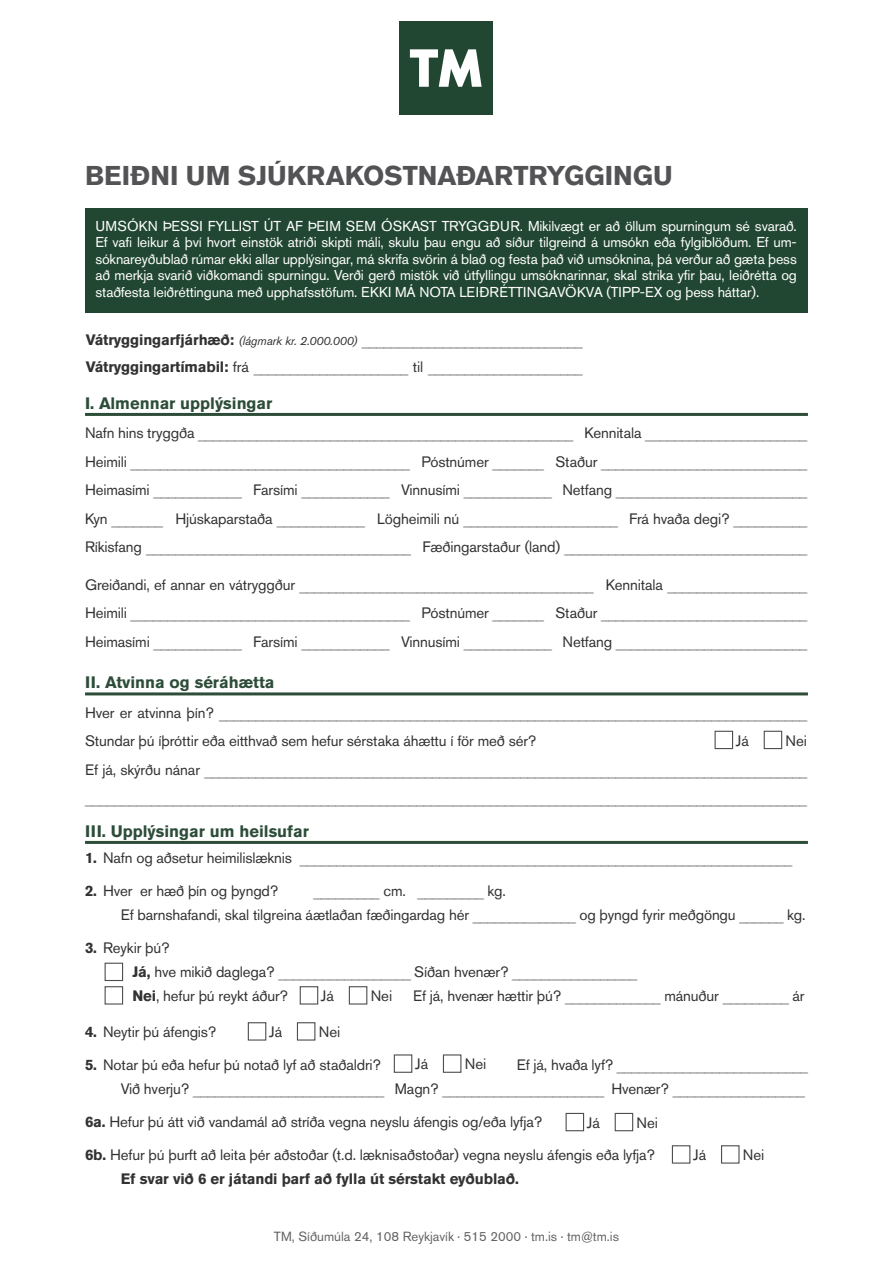
<style>
.page{position:relative;width:893px;height:1263px;background:#fff}
.page>*{position:absolute;margin:0;border:0;box-sizing:border-box;transform-origin:0 0}
.t1{font:700 27px "Akzidenz Grotesk BE";color:#535355}
.t2{font:700 16.5px "Akzidenz Grotesk BE";color:#2d4d39}
.t3{font:15px/28.5px "Times New Roman";color:#333233}
.t4{font:15px "Akzidenz Grotesk BE";letter-spacing:-.01em;color:#333233}
.t5{font:700 15px "Akzidenz Grotesk BE";letter-spacing:-.01em;color:#333233}
.t6{font:14.25px/16.5px "Akzidenz Grotesk BE";letter-spacing:-.01em;color:#fff;text-align:justify}
.t7{font:13.2px "Akzidenz Grotesk BE";color:#636366}
.s1{font-family:"Akzidenz Grotesk BE";font-weight:700}
.s2{font-family:"Akzidenz Grotesk BE";font-style:italic;font-size:12px}
.s3{font-family:"Akzidenz Grotesk BE"}
.s4{font-weight:700}
.s5{font-family:"Times New Roman"}
</style>
<div class="page">
<hr style="left:85px;top:413px;width:723px;height:3px;background:#2d4d39">
<hr style="left:85px;top:692px;width:723px;height:3px;background:#2d4d39">
<div style="left:85px;top:209px;width:723px;height:104px;background:#214732"></div>
<div style="left:715px;top:731px;width:18px;height:18px;border:1px solid #4e4f50"></div>
<div style="left:764px;top:731px;width:18px;height:18px;border:1px solid #4e4f50"></div>
<hr style="left:85px;top:841px;width:723px;height:3px;background:#2d4d39">
<div style="left:105px;top:963px;width:18px;height:18px;border:1px solid #4e4f50"></div>
<div style="left:105px;top:986px;width:18px;height:18px;border:1px solid #4e4f50"></div>
<div style="left:300px;top:986px;width:18px;height:18px;border:1px solid #4e4f50"></div>
<div style="left:349px;top:986px;width:18px;height:18px;border:1px solid #4e4f50"></div>
<div style="left:248px;top:1022px;width:18px;height:18px;border:1px solid #4e4f50"></div>
<div style="left:297px;top:1022px;width:18px;height:18px;border:1px solid #4e4f50"></div>
<div style="left:394px;top:1054px;width:18px;height:19px;border:1px solid #4e4f50"></div>
<div style="left:443px;top:1054px;width:18px;height:19px;border:1px solid #4e4f50"></div>
<div style="left:566px;top:1113px;width:18px;height:18px;border:1px solid #4e4f50"></div>
<div style="left:615px;top:1113px;width:18px;height:18px;border:1px solid #4e4f50"></div>
<div style="left:672px;top:1145px;width:18px;height:18px;border:1px solid #4e4f50"></div>
<div style="left:721px;top:1145px;width:18px;height:18px;border:1px solid #4e4f50"></div>
<div style="left:400px;top:21px;width:93px;height:94px;background:#214732"></div>
<svg style="left:410px;top:49px;width:72px;height:38px"></svg>
<p class="t1" style="left:85px;top:160px;width:589px">BEIÐNI UM SJÚKRAKOSTNAÐARTRYGGINGU</p>
<p class="t6" style="left:95px;top:217px;width:703px">UMSÓKN ÞESSI FYLLIST ÚT AF ÞEIM SEM ÓSKAST TRYGGÐUR. Mikilvægt er að öllum spurningum sé svarað.<br>Ef vafi leikur á því hvort einstök atriði skipti máli, skulu þau engu að síður tilgreind á umsókn eða fylgiblöðum. Ef um&shy;sóknareyðublað rúmar ekki allar upplýsingar, má skrifa svörin á blað og festa það við umsóknina, þá verður að gæta þess að merkja svarið viðkomandi spurningu. Verði gerð mistök við útfyllingu umsóknarinnar, skal strika yfir þau, leiðrétta og staðfesta leiðréttinguna með upphafsstöfum. EKKI MÁ NOTA LEIÐRÉTTINGAVÖKVA (TIPP-EX og þess háttar).</p>
<p class="t3" style="left:86px;top:325px;width:498px"><span class="s1">Vátryggingarfjárhæð:</span> <span class="s2">(lágmark kr. 2.000.000)</span> ______________________________</p>
<p class="t3" style="left:86px;top:352px;width:498px"><span class="s1">Vátryggingartímabil:</span> <span class="s3">frá</span> _____________________ <span class="s3">til</span> _____________________</p>
<p class="t2" style="left:85px;top:393px;width:189px">I. Almennar upplýsingar</p>
<p class="t3" style="left:85px;top:418px;width:724px"><span class="s3">Nafn hins tryggða</span> ___________________________________________________ <span class="s3">Kennitala</span> ______________________</p>
<p class="t3" style="left:85px;top:447px;width:724px"><span class="s3">Heimili</span> ______________________________________ <span class="s3">Póstnúmer</span> _______ <span class="s3">Staður</span> ____________________________</p>
<p class="t3" style="left:85px;top:475px;width:724px"><span class="s3">Heimasími</span> ____________ <span class="s3">Farsími</span> ____________ <span class="s3">Vinnusími</span> ____________ <span class="s3">Netfang</span> __________________________</p>
<p class="t3" style="left:85px;top:504px;width:724px"><span class="s3">Kyn</span> _______ <span class="s3">Hjúskaparstaða</span> ____________ <span class="s3">Lögheimili nú</span> _____________________ <span class="s3">Frá hvaða degi?</span> __________<br><span class="s3">Ríkisfang</span> ____________________________________ <span class="s3">Fæðingarstaður (land)</span> _________________________________</p>
<p class="t3" style="left:85px;top:570px;width:724px"><span class="s3">Greiðandi, ef annar en vátryggður</span> ________________________________________ <span class="s3">Kennitala</span> ___________________</p>
<p class="t3" style="left:85px;top:598px;width:724px"><span class="s3">Heimili</span> ______________________________________ <span class="s3">Póstnúmer</span> _______ <span class="s3">Staður</span> ____________________________</p>
<p class="t3" style="left:85px;top:627px;width:724px"><span class="s3">Heimasími</span> ____________ <span class="s3">Farsími</span> ____________ <span class="s3">Vinnusími</span> ____________ <span class="s3">Netfang</span> __________________________</p>
<p class="t2" style="left:85px;top:673px;width:191px">II. Atvinna og séráhætta</p>
<p class="t3" style="left:85px;top:698px;width:724px"><span class="s3">Hver er atvinna þín?</span> ________________________________________________________________________________</p>
<p class="t4" style="left:85px;top:732px;width:453px">Stundar þú íþróttir eða eitthvað sem hefur sérstaka áhættu í för með sér?</p>
<p class="t3" style="left:85px;top:755px;width:724px"><span class="s3">Ef já, skýrðu nánar</span> __________________________________________________________________________________ __________________________________________________________________________________________________</p>
<p class="t4" style="left:736px;top:731px;width:15px">Já</p>
<p class="t4" style="left:785px;top:731px;width:23px">Nei</p>
<p class="t2" style="left:85px;top:821px;width:225px">III. Upplýsingar um heilsufar</p>
<p class="t3" style="left:85px;top:843px;width:709px"><span class="s1">1.</span> <span class="s3">Nafn og aðsetur heimilislæknis</span> ___________________________________________________________________</p>
<p class="t4" style="left:85px;top:882px;width:195px"><span class="s4">2.</span> Hver er hæð þín og þyngd?</p>
<p class="t3" style="left:313px;top:876px;width:194px">_________ <span class="s3">cm.</span> _________ <span class="s3">kg.</span></p>
<p class="t4" style="left:121px;top:906px;width:686px">Ef barnshafandi, skal tilgreina áætlaðan fæðingardag hér <span class="s5">______________</span> og þyngd fyrir meðgöngu <span class="s5">______</span> kg.</p>
<p class="t4" style="left:85px;top:939px;width:86px"><span class="s4">3.</span> Reykir þú?</p>
<p class="t3" style="left:133px;top:957px;width:506px"><span class="s1">Já,</span> <span class="s3">hve mikið daglega?</span> __________________ <span class="s3">Síðan hvenær?</span> _________________</p>
<p class="t4" style="left:133px;top:987px;width:157px"><span class="s4">Nei</span>, hefur þú reykt áður?</p>
<p class="t4" style="left:413px;top:987px;width:393px">Ef já, hvenær hættir þú? <span class="s5">_____________</span> mánuður <span class="s5">_________</span> ár</p>
<p class="t4" style="left:85px;top:1023px;width:133px"><span class="s4">4.</span> Neytir þú áfengis?</p>
<p class="t4" style="left:85px;top:1056px;width:297px"><span class="s4">5.</span> Notar þú eða hefur þú notað lyf að staðaldri?</p>
<p class="t3" style="left:517px;top:1050px;width:293px"><span class="s3">Ef já, hvaða lyf?</span> __________________________</p>
<p class="t3" style="left:121px;top:1074px;width:686px"><span class="s3">Við hverju?</span> __________________________ <span class="s3">Magn?</span> ______________________ <span class="s3">Hvenær?</span> __________________</p>
<p class="t4" style="left:85px;top:1113px;width:459px"><span class="s4">6a.</span> Hefur þú átt við vandamál að stríða vegna neyslu áfengis og/eða lyfja?</p>
<p class="t4" style="left:85px;top:1146px;width:571px"><span class="s4">6b.</span> Hefur þú þurft að leita þér aðstoðar (t.d. læknisaðstoðar) vegna neyslu áfengis eða lyfja?</p>
<p class="t5" style="left:121px;top:1170px;width:400px">Ef svar við 6 er játandi þarf að fylla út sérstakt eyðublað.</p>
<p class="t4" style="left:321px;top:987px;width:15px">Já</p>
<p class="t4" style="left:371px;top:987px;width:23px">Nei</p>
<p class="t4" style="left:269px;top:1023px;width:15px">Já</p>
<p class="t4" style="left:319px;top:1023px;width:23px">Nei</p>
<p class="t4" style="left:415px;top:1055px;width:15px">Já</p>
<p class="t4" style="left:465px;top:1055px;width:23px">Nei</p>
<p class="t4" style="left:587px;top:1113px;width:15px">Já</p>
<p class="t4" style="left:636px;top:1113px;width:23px">Nei</p>
<p class="t4" style="left:693px;top:1146px;width:15px">Já</p>
<p class="t4" style="left:743px;top:1146px;width:23px">Nei</p>
<p class="t7" style="left:274px;top:1228px;width:347px">TM, Síðumúla 24, 108 Reykjavík · 515 2000 · tm.is · tm@tm.is</p>
</div>
